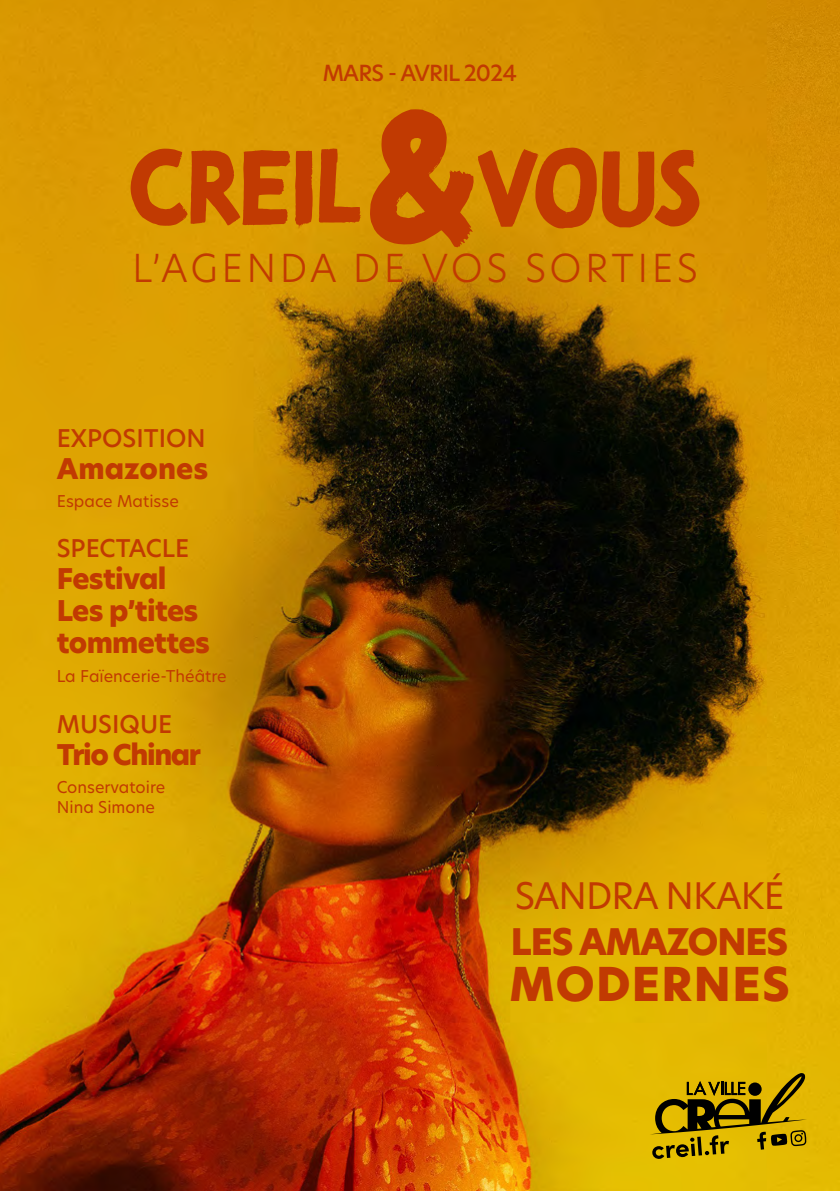
<style>
.page{position:relative;width:840px;height:1191px;background:#fff}
.page>*{position:absolute;margin:0;border:0;box-sizing:border-box;transform-origin:0 0}
.t1{font:800 45.8px "New Hero";letter-spacing:.03em;color:#c13a02}
.t2{font:300 38px "New Hero";letter-spacing:.09em;color:#c13a02}
.t3{font:36px "New Hero";letter-spacing:-.025em;color:#c13a02}
.t4{font:800 36px "New Hero";letter-spacing:-.03em;color:#c13a02}
.t5{font:800 28px/32px "New Hero";letter-spacing:-.025em;color:#c13a02}
.t6{font:800 28px "New Hero";letter-spacing:-.05em;color:#c13a02}
.t7{font:800 28px "New Hero";color:#c13a02}
.t8{font:500 24px "New Hero";color:#c13a02}
.t9{font:500 21.8px "New Hero";letter-spacing:-.04em;color:#c13a02}
.t10{font:16px/20px "New Hero";color:#c13a02}
</style>
<div class="page">
<img style="left:0;top:0;width:839px;height:1191px">
<svg style="left:130px;top:148px;width:231px;height:80px;background:#cd6802"></svg>
<svg style="left:370px;top:109px;width:329px;height:138px;background:#ce6f02"></svg>
<svg style="left:649px;top:1073px;width:157px;height:86px;background:#a48601"></svg>
<h3 class="t9" style="left:323px;top:58px;width:196px">MARS - AVRIL 2024</h3>
<h2 class="t2" style="left:132px;top:242px;width:566px">L’AGENDA DE VOS SORTIES</h2>
<h3 class="t8" style="left:57px;top:421px;width:150px">EXPOSITION</h3>
<h3 class="t7" style="left:57px;top:449px;width:153px">Amazones</h3>
<p class="t10" style="left:57px;top:490px;width:124px">Espace Matisse</p>
<h3 class="t8" style="left:57px;top:532px;width:134px">SPECTACLE</h3>
<h3 class="t5" style="left:57px;top:563px;width:155px">Festival<br>Les p’tites tommettes</h3>
<p class="t10" style="left:57px;top:666px;width:171px">La Faïencerie-Théâtre</p>
<h3 class="t8" style="left:57px;top:707px;width:117px">MUSIQUE</h3>
<h3 class="t6" style="left:57px;top:735px;width:146px">Trio Chinar</h3>
<p class="t10" style="left:57px;top:776px;width:110px">Conservatoire<br>Nina Simone</p>
<h3 class="t3" style="left:514px;top:871px;width:271px">SANDRA NKAKÉ</h3>
<h3 class="t4" style="left:510px;top:917px;width:279px">LES AMAZONES</h3>
<h1 class="t1" style="left:509px;top:952px;width:281px">MODERNES</h1>
</div>
